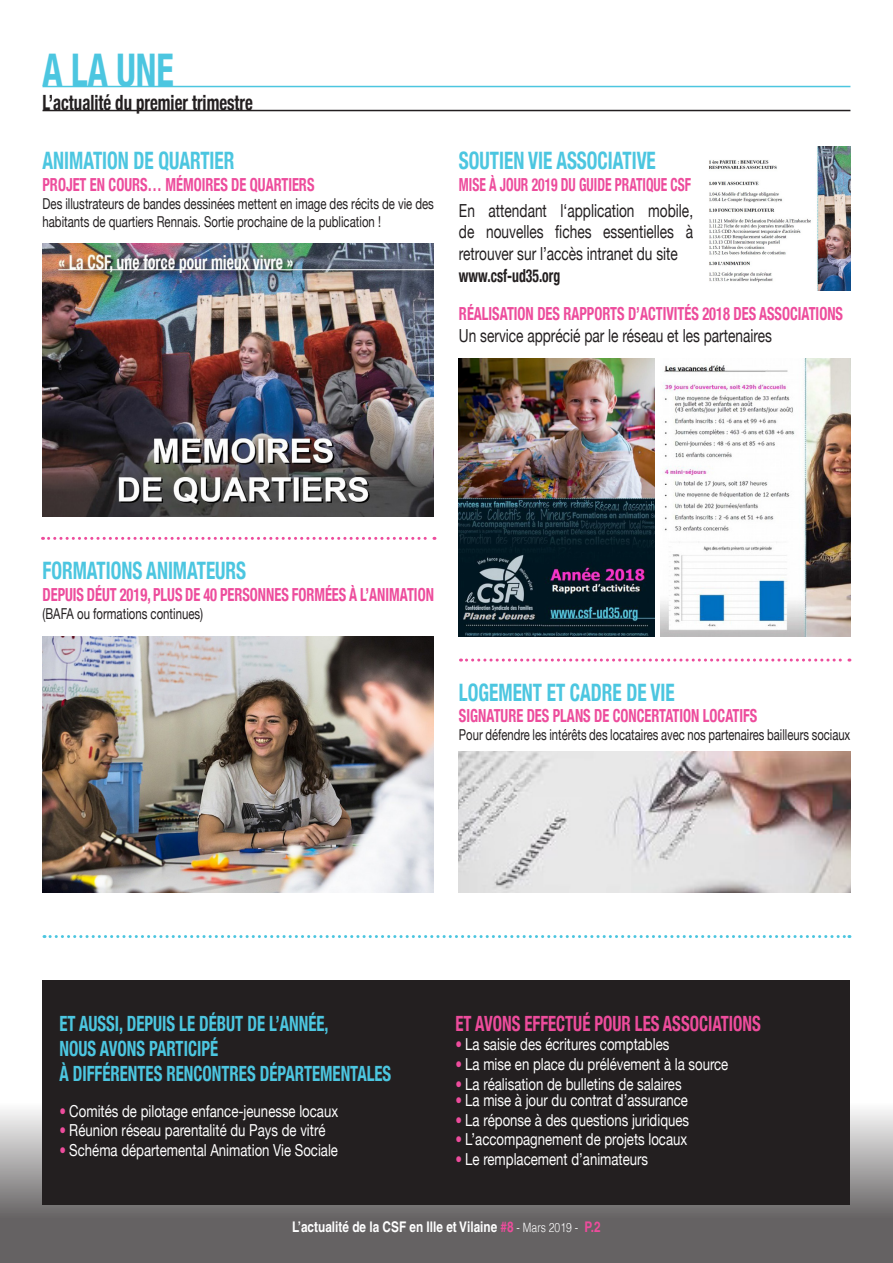
<style>
.page{position:relative;width:893px;height:1263px;background:#fff}
.page>*{position:absolute;margin:0;border:0;box-sizing:border-box;transform-origin:0 0}
.t1{font:700 condensed 45px "Helvetica Neue";color:#4cc6e0;scale:.8 1}
.t2{font:700 condensed 24px "Helvetica Neue";color:#4cc6e0;scale:.8 1}
.t3{font:700 condensed 21px "Helvetica Neue";color:#4cc6e0;scale:.8 1}
.t4{font:700 condensed 21px "Helvetica Neue";color:#ed4c9c;scale:.8 1}
.t5{font:700 condensed 21px "Helvetica Neue";color:#231f20;scale:.8 1}
.t6{font:700 condensed 18px "Helvetica Neue";color:#ed4c9c;scale:.8 1}
.t7{font:18px/21.6px "Helvetica Neue";color:#231f20;text-align:justify;scale:.76 1}
.t8{font:700 condensed 18px "Helvetica Neue";color:#ed4c9c;scale:.75 1}
.t9{font:700 condensed 18px "Helvetica Neue";color:#231f20;scale:.76 1}
.t10{font:16.5px "Helvetica Neue";color:#fff;scale:.8 1}
.t11{font:15px/18px "Helvetica Neue";color:#231f20;scale:.76 1}
.t12{font:15px "Helvetica Neue";color:#231f20;scale:.75 1}
.t13{font:700 14.7px "Helvetica";color:#fff;scale:.8 1}
.s1{font-weight:700;font-stretch:condensed;color:#ed4c9c}
.s2{color:#ed4c9c}
.s3{font-weight:300;font-size:12.9px}
</style>
<div class="page">
<svg style="left:0;top:1095px;width:893px;height:168px;background:#747172"></svg>
<hr style="left:43px;top:86px;width:807px;height:1px;background:#4cc6e0">
<hr style="left:43px;top:110px;width:807px;height:1px;background:#231f20">
<img style="left:459px;top:751px;width:391px;height:141px">
<img style="left:43px;top:244px;width:391px;height:272px">
<img style="left:43px;top:637px;width:391px;height:255px">
<img style="left:661px;top:358px;width:189px;height:279px">
<img style="left:459px;top:359px;width:196px;height:278px">
<img style="left:709px;top:146px;width:141px;height:144px">
<div style="left:43px;top:981px;width:807px;height:224px;background:#231f20"></div>
<svg style="left:43px;top:537px;width:392px;height:3px"></svg>
<svg style="left:460px;top:658px;width:390px;height:3px"></svg>
<svg style="left:44px;top:935px;width:806px;height:3px"></svg>
<p class="t1" style="left:43px;top:32px;width:166px">A LA UNE</p>
<p class="t5" style="left:43px;top:85px;width:265px">L’actualité du premier trimestre</p>
<p class="t2" style="left:43px;top:141px;width:241px">ANIMATION DE QUARTIER</p>
<p class="t6" style="left:43px;top:169px;width:341px">PROJET EN COURS… MÉMOIRES DE QUARTIERS</p>
<p class="t11" style="left:43px;top:195px;width:517px">Des illustrateurs de bandes dessinées mettent en image des récits de vie des habitants de quartiers Rennais. Sortie prochaine de la publication !</p>
<p class="t2" style="left:459px;top:141px;width:248px">SOUTIEN VIE ASSOCIATIVE</p>
<p class="t8" style="left:459px;top:169px;width:311px">MISE À JOUR 2019 DU GUIDE PRATIQUE CSF</p>
<p class="t7" style="left:459px;top:201px;width:310px">En attendant l‘application mobile, de nouvelles fiches essentielles à retrouver sur l’accès intranet du site</p>
<p class="t9" style="left:459px;top:260px;width:135px">www.csf-ud35.org</p>
<p class="t6" style="left:459px;top:299px;width:482px">RÉALISATION DES RAPPORTS D’ACTIVITÉS 2018 DES ASSOCIATIONS</p>
<p class="t7" style="left:459px;top:326px;width:413px">Un service apprécié par le réseau et les partenaires</p>
<p class="t2" style="left:43px;top:551px;width:256px">FORMATIONS ANIMATEURS</p>
<p class="t6" style="left:43px;top:580px;width:491px">DEPUIS DÉUT 2019, PLUS DE 40 PERSONNES FORMÉES À L’ANIMATION</p>
<p class="t11" style="left:43px;top:605px;width:213px">(BAFA ou formations continues)</p>
<p class="t2" style="left:459px;top:672px;width:271px">LOGEMENT ET CADRE DE VIE</p>
<p class="t6" style="left:459px;top:701px;width:374px">SIGNATURE DES PLANS DE CONCERTATION LOCATIFS</p>
<p class="t12" style="left:459px;top:724px;width:523px">Pour défendre les intérêts des locataires avec nos partenaires bailleurs sociaux</p>
<p class="t3" style="left:60px;top:1006px;width:338px">ET AUSSI, DEPUIS LE DÉBUT DE L’ANNÉE,</p>
<p class="t3" style="left:60px;top:1031px;width:200px">NOUS AVONS PARTICIPÉ</p>
<p class="t3" style="left:60px;top:1056px;width:416px">À DIFFÉRENTES RENCONTRES DÉPARTEMENTALES</p>
<p class="t10" style="left:60px;top:1099px;width:350px"><span class="s1">•</span> Comités de pilotage enfance-jeunesse locaux</p>
<p class="t10" style="left:60px;top:1118px;width:334px"><span class="s1">•</span> Réunion réseau parentalité du Pays de vitré</p>
<p class="t10" style="left:60px;top:1138px;width:350px"><span class="s1">•</span> Schéma départemental Animation Vie Sociale</p>
<p class="t4" style="left:455px;top:1006px;width:383px">ET AVONS EFFECTUÉ POUR LES ASSOCIATIONS</p>
<p class="t10" style="left:455px;top:1032px;width:269px"><span class="s1">•</span> La saisie des écritures comptables</p>
<p class="t10" style="left:455px;top:1052px;width:343px"><span class="s1">•</span> La mise en place du prélévement à la source</p>
<p class="t10" style="left:455px;top:1072px;width:284px"><span class="s1">•</span> La réalisation de bulletins de salaires</p>
<p class="t10" style="left:455px;top:1088px;width:292px"><span class="s1">•</span> La mise à jour du contrat d’assurance</p>
<p class="t10" style="left:455px;top:1108px;width:294px"><span class="s1">•</span> La réponse à des questions juridiques</p>
<p class="t10" style="left:455px;top:1127px;width:291px"><span class="s1">•</span> L’accompagnement de projets locaux</p>
<p class="t10" style="left:455px;top:1147px;width:242px"><span class="s1">•</span> Le remplacement d’animateurs</p>
<p class="t13" style="left:292px;top:1218px;width:387px">L’actualité de la CSF en Ille et Vilaine <span class="s2">#8</span> <span class="s3">- Mars 2019 -</span> <span class="s2">P.2</span></p>
</div>
